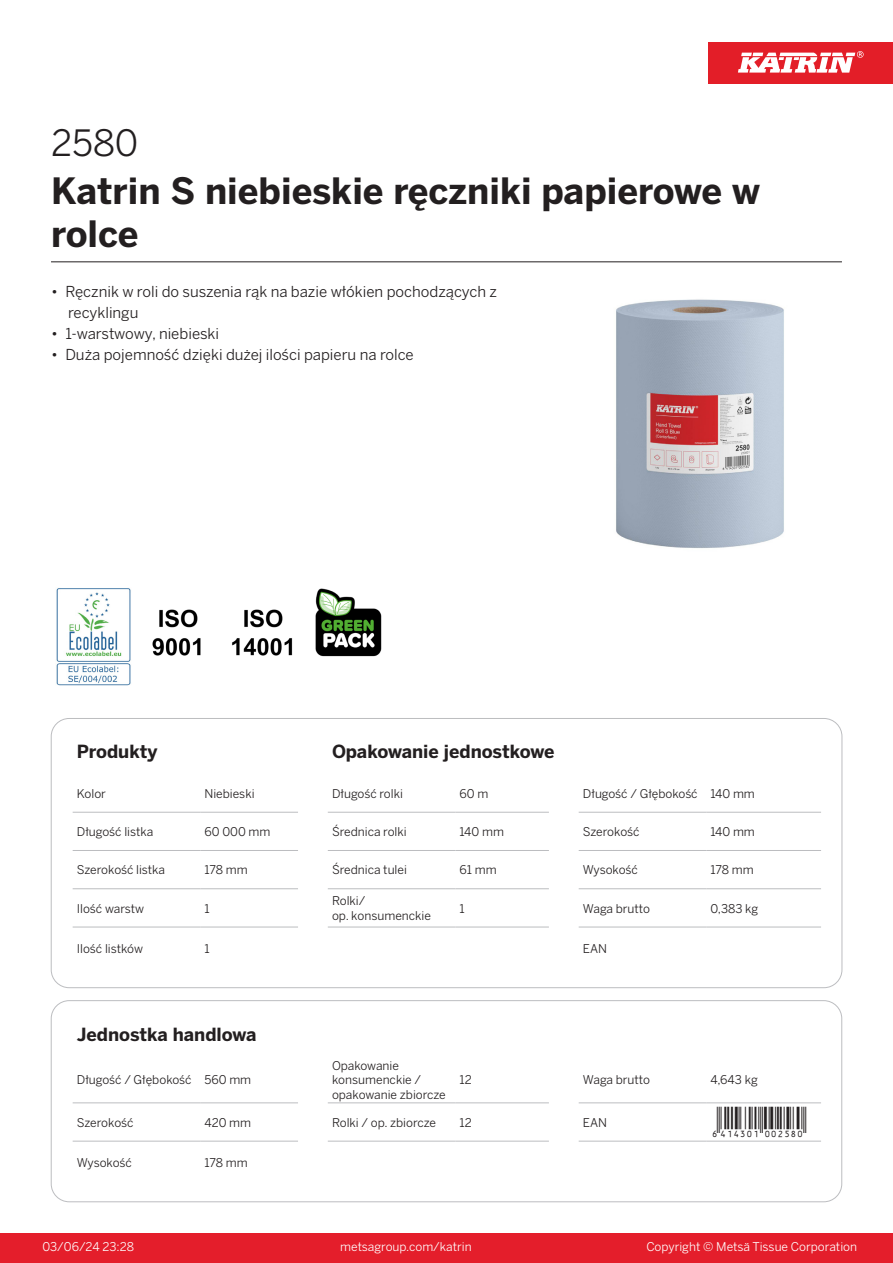
<style>
.page{position:relative;width:893px;height:1263px;background:#fff}
.page>*{position:absolute;margin:0;border:0;box-sizing:border-box;transform-origin:0 0}
.Product_Name{font:700 36px/43.2px "Benton Sans";color:#231f20}
.External_material_co{font:36px "Benton Sans";color:#231f20}
.T_EAN{font:30px "Viisas EAN Matala";color:#231f20}
.T_TableHeader{font:700 18px "Benton Sans";color:#231f20}
.MarketingBullets{font:15px/21px "Benton Sans";color:#231f20}
.T_TableBody{font:12px/14.4px "Benton Sans";color:#231f20}
.t1{font:12px "Benton Sans";color:#fff}
</style>
<div class="page">
<div style="left:0;top:1233px;width:893px;height:30px;background:#e41e2b"></div>
<div style="left:708px;top:43px;width:185px;height:41px;background:#e31e28"></div>
<svg style="left:738px;top:51px;width:126px;height:22px"></svg>
<hr style="left:73px;top:812px;width:127px;height:1px;background:#bcbdc0">
<hr style="left:200px;top:812px;width:98px;height:1px;background:#bcbdc0">
<hr style="left:328px;top:812px;width:127px;height:1px;background:#bcbdc0">
<hr style="left:455px;top:812px;width:94px;height:1px;background:#bcbdc0">
<hr style="left:579px;top:812px;width:127px;height:1px;background:#bcbdc0">
<hr style="left:706px;top:812px;width:115px;height:1px;background:#bcbdc0">
<hr style="left:73px;top:850px;width:127px;height:1px;background:#bcbdc0">
<hr style="left:200px;top:850px;width:98px;height:1px;background:#bcbdc0">
<hr style="left:328px;top:850px;width:127px;height:1px;background:#bcbdc0">
<hr style="left:455px;top:850px;width:94px;height:1px;background:#bcbdc0">
<hr style="left:579px;top:850px;width:127px;height:1px;background:#bcbdc0">
<hr style="left:706px;top:850px;width:115px;height:1px;background:#bcbdc0">
<hr style="left:73px;top:888px;width:127px;height:1px;background:#bcbdc0">
<hr style="left:200px;top:888px;width:98px;height:1px;background:#bcbdc0">
<hr style="left:328px;top:888px;width:127px;height:1px;background:#bcbdc0">
<hr style="left:455px;top:888px;width:94px;height:1px;background:#bcbdc0">
<hr style="left:579px;top:888px;width:127px;height:1px;background:#bcbdc0">
<hr style="left:706px;top:888px;width:115px;height:1px;background:#bcbdc0">
<hr style="left:73px;top:927px;width:127px;height:1px;background:#bcbdc0">
<hr style="left:200px;top:927px;width:98px;height:1px;background:#bcbdc0">
<hr style="left:328px;top:927px;width:127px;height:1px;background:#bcbdc0">
<hr style="left:455px;top:927px;width:94px;height:1px;background:#bcbdc0">
<hr style="left:579px;top:927px;width:127px;height:1px;background:#bcbdc0">
<hr style="left:706px;top:927px;width:115px;height:1px;background:#bcbdc0">
<hr style="left:73px;top:1102px;width:127px;height:1px;background:#bcbdc0">
<hr style="left:200px;top:1102px;width:98px;height:1px;background:#bcbdc0">
<hr style="left:328px;top:1102px;width:127px;height:1px;background:#bcbdc0">
<hr style="left:455px;top:1102px;width:94px;height:1px;background:#bcbdc0">
<hr style="left:579px;top:1102px;width:127px;height:1px;background:#bcbdc0">
<hr style="left:706px;top:1102px;width:115px;height:1px;background:#bcbdc0">
<hr style="left:73px;top:1141px;width:127px;height:1px;background:#bcbdc0">
<hr style="left:200px;top:1141px;width:98px;height:1px;background:#bcbdc0">
<hr style="left:328px;top:1141px;width:127px;height:1px;background:#bcbdc0">
<hr style="left:455px;top:1141px;width:94px;height:1px;background:#bcbdc0">
<hr style="left:579px;top:1141px;width:127px;height:1px;background:#bcbdc0">
<hr style="left:706px;top:1141px;width:115px;height:1px;background:#bcbdc0">
<div style="left:51px;top:1000px;width:791px;height:202px;border:1px solid #bcbdc0;border-radius:18px"></div>
<img style="left:616px;top:299px;width:168px;height:249px">
<img style="left:56px;top:588px;width:75px;height:98px">
<img style="left:152px;top:609px;width:49px;height:47px">
<img style="left:232px;top:609px;width:61px;height:47px">
<img style="left:315px;top:588px;width:67px;height:69px">
<hr style="left:51px;top:261px;width:791px;height:1px;background:#231f20">
<p class="External_material_co" style="left:51px;top:121px;width:89px">2580</p>
<p class="Product_Name" style="left:51px;top:170px;width:710px">Katrin S niebieskie ręczniki papierowe w rolce</p>
<p class="MarketingBullets" style="left:68px;top:281px;width:431px;text-indent:-17px">• Ręcznik w roli do suszenia rąk na bazie włókien pochodzących z recyklingu</p>
<p class="MarketingBullets" style="left:51px;top:323px;width:170px">• 1-warstwowy, niebieski</p>
<p class="MarketingBullets" style="left:51px;top:344px;width:364px">• Duża pojemność dzięki dużej ilości papieru na rolce</p>
<p class="T_TableHeader" style="left:77px;top:740px;width:82px">Produkty</p>
<p class="T_TableHeader" style="left:332px;top:740px;width:224px">Opakowanie jednostkowe</p>
<p class="T_TableBody" style="left:77px;top:786px;width:31px">Kolor</p>
<p class="T_TableBody" style="left:204px;top:786px;width:52px">Niebieski</p>
<p class="T_TableBody" style="left:332px;top:786px;width:72px">Długość rolki</p>
<p class="T_TableBody" style="left:460px;top:786px;width:30px">60 m</p>
<p class="T_TableBody" style="left:583px;top:786px;width:116px">Długość / Głębokość</p>
<p class="T_TableBody" style="left:710px;top:786px;width:46px">140 mm</p>
<p class="T_TableBody" style="left:77px;top:824px;width:78px">Długość listka</p>
<p class="T_TableBody" style="left:204px;top:824px;width:68px">60 000 mm</p>
<p class="T_TableBody" style="left:332px;top:824px;width:76px">Średnica rolki</p>
<p class="T_TableBody" style="left:460px;top:824px;width:46px">140 mm</p>
<p class="T_TableBody" style="left:583px;top:824px;width:58px">Szerokość</p>
<p class="T_TableBody" style="left:710px;top:824px;width:46px">140 mm</p>
<p class="T_TableBody" style="left:77px;top:863px;width:90px">Szerokość listka</p>
<p class="T_TableBody" style="left:204px;top:863px;width:45px">178 mm</p>
<p class="T_TableBody" style="left:332px;top:863px;width:76px">Średnica tulei</p>
<p class="T_TableBody" style="left:460px;top:863px;width:39px">61 mm</p>
<p class="T_TableBody" style="left:583px;top:863px;width:56px">Wysokość</p>
<p class="T_TableBody" style="left:710px;top:863px;width:45px">178 mm</p>
<p class="T_TableBody" style="left:77px;top:901px;width:69px">Ilość warstw</p>
<p class="T_TableBody" style="left:204px;top:901px;width:7px">1</p>
<p class="T_TableBody" style="left:332px;top:894px;width:35px">Rolki/</p>
<p class="T_TableBody" style="left:332px;top:908px;width:100px">op. konsumenckie</p>
<p class="T_TableBody" style="left:460px;top:901px;width:7px">1</p>
<p class="T_TableBody" style="left:583px;top:901px;width:69px">Waga brutto</p>
<p class="T_TableBody" style="left:710px;top:901px;width:49px">0,383 kg</p>
<p class="T_TableBody" style="left:77px;top:941px;width:68px">Ilość listków</p>
<p class="T_TableBody" style="left:204px;top:941px;width:7px">1</p>
<p class="T_TableBody" style="left:583px;top:941px;width:26px">EAN</p>
<p class="T_TableHeader" style="left:77px;top:1023px;width:181px">Jednostka handlowa</p>
<p class="T_TableBody" style="left:77px;top:1073px;width:116px">Długość / Głębokość</p>
<p class="T_TableBody" style="left:204px;top:1073px;width:48px">560 mm</p>
<p class="T_TableBody" style="left:332px;top:1058px;width:115px">Opakowanie konsumenckie / opakowanie zbiorcze</p>
<p class="T_TableBody" style="left:460px;top:1073px;width:14px">12</p>
<p class="T_TableBody" style="left:583px;top:1073px;width:69px">Waga brutto</p>
<p class="T_TableBody" style="left:710px;top:1073px;width:49px">4,643 kg</p>
<p class="T_TableBody" style="left:77px;top:1115px;width:58px">Szerokość</p>
<p class="T_TableBody" style="left:204px;top:1115px;width:48px">420 mm</p>
<p class="T_TableBody" style="left:332px;top:1115px;width:105px">Rolki / op. zbiorcze</p>
<p class="T_TableBody" style="left:460px;top:1115px;width:14px">12</p>
<p class="T_TableBody" style="left:583px;top:1115px;width:26px">EAN</p>
<p class="T_EAN" style="left:710px;top:1106px;width:97px">*6414301002580*</p>
<p class="T_TableBody" style="left:77px;top:1155px;width:56px">Wysokość</p>
<p class="T_TableBody" style="left:204px;top:1155px;width:45px">178 mm</p>
<p class="t1" style="left:43px;top:1239px;width:93px">03/06/24 23:28</p>
<p class="t1" style="left:340px;top:1239px;width:133px">metsagroup.com/katrin</p>
<p class="t1" style="left:646px;top:1239px;width:212px">Copyright © Metsä Tissue Corporation</p>
</div>
